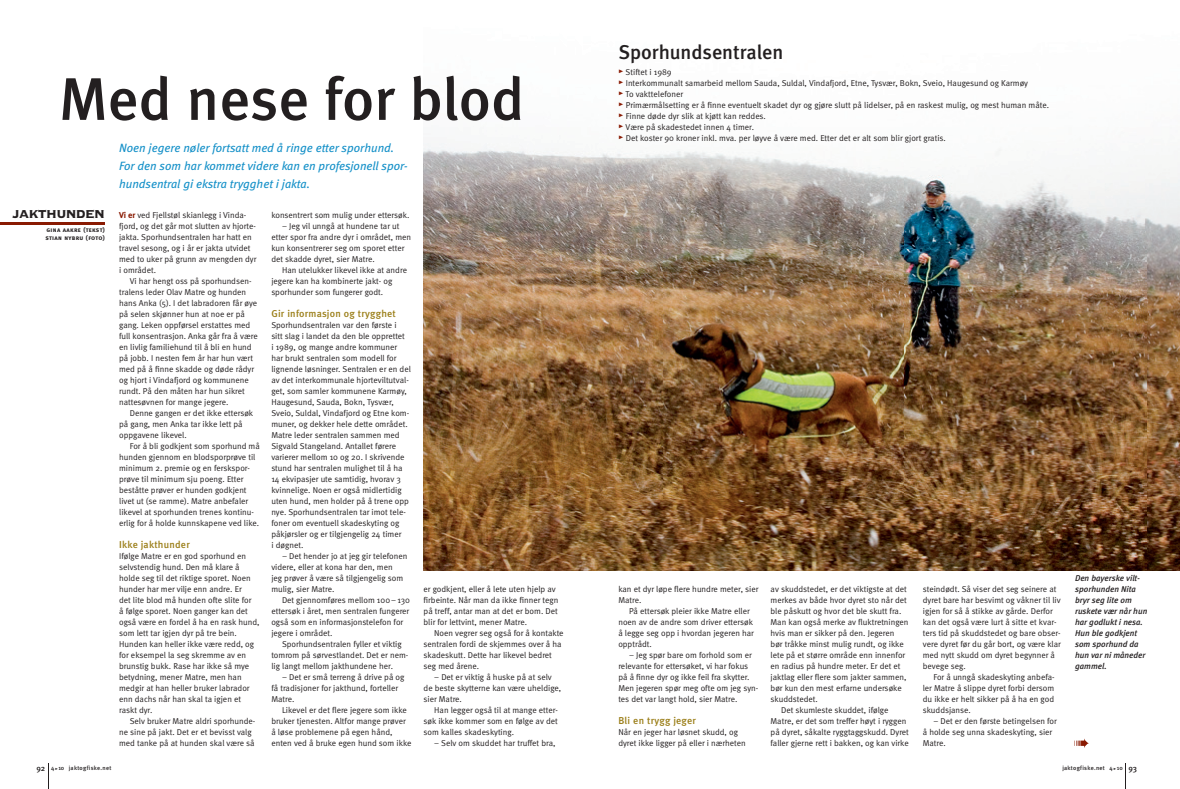
<style>
.page{position:relative;width:1180px;height:789px;background:#fff}
.page>*{position:absolute;margin:0;border:0;box-sizing:border-box;transform-origin:0 0}
.t1{font:500 60px "Meta";color:#231f20}
.t2{font:500 20px "Meta";color:#231f20}
.t3{font:18px "Copperplate Gothic Std 33 BC";letter-spacing:-.05em;color:#231f20;scale:.9 1}
.t4{font:italic 12px/18px "Meta";color:#1490c8}
.t5{font:500 10px "Meta";letter-spacing:.025em;color:#9a7d16}
.t6{font:8.5px/11px "Meta Normal";color:#231f20}
.t7{font:italic 500 8.5px/11px "Meta";color:#231f20}
.t8{font:6.5px/8px "Meta Bold Caps";letter-spacing:.05em;color:#231f20}
.t9{font:500 6px "Meta";letter-spacing:.05em;color:#231f20}
.s1{font-family:"Meta";font-weight:700;color:#891a02}
.s2{font-style:italic}
.s3{font-family:"Meta Bold Expert";font-size:10.5px;color:#891a02}
.s4{font-size:8px}
.s5{font-family:"Meta Bold Expert";font-weight:400}
</style>
<div class="page">
<svg style="left:48px;top:763px;width:1px;height:25px"></svg>
<svg style="left:1125px;top:763px;width:1px;height:25px"></svg>
<hr style="left:0;top:221px;width:105px;height:3px;background:#891a02">
<svg style="left:1074px;top:738px;width:14px;height:9px"></svg>
<img style="left:423px;top:143px;width:756px;height:427px">
<h1 class="t1" style="left:59px;top:64px;width:467px">Med nese for blod</h1>
<h3 class="t3" style="left:12px;top:204px;width:104px">jakthunden</h3>
<p class="t8" style="left:45px;top:225px;width:61px">gina aakre (tekst) stian nybru (foto)</p>
<h3 class="t4" style="left:119px;top:139px;width:290px">Noen jegere nøler fortsatt med å ringe etter sporhund.<br>For den som har kommet videre kan en profesjonell spor&shy;hundsentral gi ekstra trygghet i jakta.</h3>
<p class="t6" style="left:119px;top:209px;width:139px"><span class="s1">Vi er</span> ved Fjellstøl skianlegg i Vinda&shy;fjord, og det går mot slutten av hjorte&shy;jakta. Sporhundsentralen har hatt en travel sesong, og i år er jakta utvidet med to uker på grunn av mengden dyr i området.</p>
<p class="t6" style="left:119px;top:275px;width:140px;text-indent:11px">Vi har hengt oss på sporhundsen&shy;tralens leder Olav Matre og hunden hans Anka (5). I det labradoren får øye på selen skjønner hun at noe er på gang. Leken oppførsel erstattes med full konsentrasjon. Anka går fra å være en livlig familiehund til å bli en hund på jobb. I nesten fem år har hun vært med på å finne skadde og døde rådyr og hjort i Vindafjord og kommunene rundt. På den måten har hun sikret nattesøvnen for mange jegere.</p>
<p class="t6" style="left:119px;top:407px;width:136px;text-indent:11px">Denne gangen er det ikke ettersøk på gang, men Anka tar ikke lett på oppgavene likevel.</p>
<p class="t6" style="left:119px;top:440px;width:142px;text-indent:11px">For å bli godkjent som sporhund må hunden gjennom en blodsporprøve til minimum 2. premie og en ferskspor&shy;prøve til minimum sju poeng. Etter beståtte prøver er hunden godkjent livet ut (se ramme). Matre anbefaler likevel at sporhunden trenes kontinu&shy;erlig for å holde kunnskapene ved like.</p>
<p class="t5" style="left:119px;top:538px;width:72px">Ikke jakthunder</p>
<p class="t6" style="left:119px;top:550px;width:142px">Ifølge Matre er en god sporhund en selvstendig hund. Den må klare å holde seg til det riktige sporet. Noen hunder har mer vilje enn andre. Er<br>det lite blod må hunden ofte slite for<br>å følge sporet. Noen ganger kan det også være en fordel å ha en rask hund, som lett tar igjen dyr på tre bein.<br>Hunden kan heller ikke være redd, og for eksempel la seg skremme av en brunstig bukk. Rase har ikke så mye betydning, mener Matre, men han medgir at han heller bruker labrador enn dachs når han skal ta igjen et raskt dyr.</p>
<p class="t6" style="left:119px;top:715px;width:138px;text-indent:11px">Selv bruker Matre aldri sporhunde&shy;ne sine på jakt. Det er et bevisst valg med tanke på at hunden skal være så</p>
<p class="t6" style="left:271px;top:209px;width:140px">konsentrert som mulig under ettersøk.</p>
<p class="t6" style="left:271px;top:220px;width:141px;text-indent:11px">– Jeg vil unngå at hundene tar ut etter spor fra andre dyr i området, men kun konsentrerer seg om sporet etter det skadde dyret, sier Matre.</p>
<p class="t6" style="left:271px;top:264px;width:137px;text-indent:11px">Han utelukker likevel ikke at andre jegere kan ha kombinerte jakt- og sporhunder som fungerer godt.</p>
<p class="t5" style="left:271px;top:307px;width:126px">Gir informasjon og trygghet</p>
<p class="t6" style="left:271px;top:319px;width:141px">Sporhundsentralen var den første i<br>sitt slag i landet da den ble opprettet<br>i 1989, og mange andre kommuner<br>har brukt sentralen som modell for lignende løsninger. Sentralen er en del av det interkommunale hjorteviltutval&shy;get, som samler kommunene Karmøy, Haugesund, Sauda, Bokn, Tysvær, Sveio, Suldal, Vindafjord og Etne kom&shy;muner, og dekker hele dette området.<br>Matre leder sentralen sammen med Sigvald Stangeland. Antallet førere varierer mellom 10 og 20. I skrivende stund har sentralen mulighet til å ha 14 ekvipasjer ute samtidig, hvorav 3 kvinnelige. Noen er også midlertidig uten hund, men holder på å trene opp nye. Sporhundsentralen tar imot tele&shy;foner om eventuell skadeskyting og påkjørsler og er tilgjengelig 24 timer<br>i døgnet.</p>
<p class="t6" style="left:271px;top:550px;width:137px;text-indent:11px"><span class="s2">–</span> Det hender jo at jeg gir telefonen videre, eller at kona har den, men<br>jeg prøver å være så tilgjengelig som mulig, sier Matre.</p>
<p class="t6" style="left:271px;top:594px;width:140px;text-indent:11px">Det gjennomføres mellom 100 – 130 ettersøk i året, men sentralen fungerer også som en informasjonstelefon for jegere i området.</p>
<p class="t6" style="left:271px;top:638px;width:138px;text-indent:11px">Sporhundsentralen fyller et viktig tomrom på sørvestlandet. Det er nem&shy;lig langt mellom jakthundene her.</p>
<p class="t6" style="left:271px;top:671px;width:134px;text-indent:11px">– Det er små terreng å drive på og få tradisjoner for jakthund, forteller<br>Matre.</p>
<p class="t6" style="left:271px;top:704px;width:142px;text-indent:11px">Likevel er det flere jegere som ikke bruker tjenesten. Altfor mange prøver å løse problemene på egen hånd, enten ved å bruke egen hund som ikke</p>
<p class="t6" style="left:423px;top:583px;width:136px">er godkjent, eller å lete uten hjelp av firbeinte. Når man da ikke finner tegn på treff, antar man at det er bom. Det blir for lettvint, mener Matre.</p>
<p class="t6" style="left:423px;top:627px;width:141px;text-indent:11px">Noen vegrer seg også for å kontakte sentralen fordi de skjemmes over å ha skadeskutt. Dette har likevel bedret seg med årene.</p>
<p class="t6" style="left:423px;top:671px;width:139px;text-indent:11px">– Det er viktig å huske på at selv de beste skytterne kan være uheldige, sier Matre.</p>
<p class="t6" style="left:423px;top:704px;width:136px;text-align:justify;text-indent:11px">Han legger også til at mange etter&shy;søk ikke kommer som en følge av det som kalles skadeskyting.</p>
<p class="t6" style="left:434px;top:737px;width:123px">– Selv om skuddet har truffet bra,</p>
<h2 class="t2" style="left:618px;top:40px;width:166px">Sporhundsentralen</h2>
<p class="t6" style="left:618px;top:66px;width:432px"><span class="s3">t</span> Stiftet i 1989<br><span class="s3">t</span> Interkommunalt samarbeid mellom Sauda, Suldal, Vindafjord, Etne, Tysvær, Bokn, Sveio, Haugesund og Karmøy<br><span class="s3">t</span> To vakttelefoner<br><span class="s3">t</span> Primærmålsetting er å finne eventuelt skadet dyr og gjøre slutt på lidelser, på en raskest mulig, og mest human måte. <span class="s3">t</span> Finne døde dyr slik at kjøtt kan reddes.<br><span class="s3">t</span> Være på skadestedet innen 4 timer.</p>
<p class="t6" style="left:618px;top:132px;width:329px"><span class="s3">t</span> Det koster 90 kroner inkl. mva. per løyve å være med. Etter det er alt som blir gjort gratis.</p>
<p class="t6" style="left:618px;top:583px;width:142px">kan et dyr løpe flere hundre meter, sier<br>Matre.</p>
<p class="t6" style="left:618px;top:605px;width:137px;text-indent:11px">På ettersøk pleier ikke Matre eller noen av de andre som driver ettersøk å legge seg opp i hvordan jegeren har opptrådt.</p>
<p class="t6" style="left:618px;top:649px;width:141px;text-indent:11px">– Jeg spør bare om forhold som er relevante for ettersøket, vi har fokus på å finne dyr og ikke feil fra skytter.<br>Men jegeren spør meg ofte om jeg syn&shy;tes det var langt hold, sier Matre.</p>
<p class="t5" style="left:618px;top:714px;width:79px">Bli en trygg jeger</p>
<p class="t6" style="left:618px;top:726px;width:129px">Når en jeger har løsnet skudd, og dyret ikke ligger på eller i nærheten</p>
<p class="t6" style="left:770px;top:583px;width:138px">av skuddstedet, er det viktigste at det</p>
<p class="t6" style="left:770px;top:594px;width:138px">merkes av både hvor dyret sto når det</p>
<p class="t6" style="left:770px;top:605px;width:132px">ble påskutt og hvor det ble skutt fra.</p>
<p class="t6" style="left:770px;top:616px;width:139px">Man kan også merke av fluktretningen</p>
<p class="t6" style="left:770px;top:627px;width:125px">hvis man er sikker på den. Jegeren</p>
<p class="t6" style="left:770px;top:638px;width:135px">bør tråkke minst mulig rundt, og ikke</p>
<p class="t6" style="left:770px;top:649px;width:136px">lete på et større område enn innenfor</p>
<p class="t6" style="left:770px;top:660px;width:131px">en radius på hundre meter. Er det et</p>
<p class="t6" style="left:770px;top:671px;width:137px">jaktlag eller flere som jakter sammen,</p>
<p class="t6" style="left:770px;top:682px;width:133px">bør kun den mest erfarne undersøke</p>
<p class="t6" style="left:770px;top:693px;width:49px">skuddstedet.</p>
<p class="t6" style="left:781px;top:704px;width:109px">Det skumleste skuddet, ifølge</p>
<p class="t6" style="left:770px;top:715px;width:137px">Matre, er det som treffer høyt i ryggen</p>
<p class="t6" style="left:770px;top:726px;width:140px">på dyret, såkalte ryggtaggskudd. Dyret</p>
<p class="t6" style="left:770px;top:737px;width:140px">faller gjerne rett i bakken, og kan virke</p>
<p class="t6" style="left:922px;top:583px;width:139px">steindødt. Så viser det seg seinere at dyret bare har besvimt og våkner til liv igjen for så å stikke av gårde. Derfor kan det også være lurt å sitte et kvar&shy;ters tid på skuddstedet og bare obser&shy;vere dyret før du går bort, og være klar med nytt skudd om dyret begynner å bevege seg.</p>
<p class="t6" style="left:922px;top:671px;width:133px;text-align:justify;text-indent:11px">For å unngå skadeskyting anbefa&shy;ler Matre å slippe dyret forbi dersom du ikke er helt sikker på å ha en god skuddsjanse.</p>
<p class="t6" style="left:922px;top:715px;width:135px;text-indent:11px">– Det er den første betingelsen for å holde seg unna skadeskyting, sier<br>Matre.</p>
<p class="t7" style="left:1074px;top:572px;width:74px">Den bayerske vilt&shy;sporhunden Nita bryr seg lite om ruskete vær når hun har godlukt i nesa.<br>Hun ble godkjent som sporhund da hun var ni måneder gammel.</p>
<p class="t9" style="left:37px;top:764px;width:76px"><span class="s4">92</span> 4 <span class="s5">t</span>10 jaktogfiske.net</p>
<p class="t9" style="left:1062px;top:764px;width:76px">jaktogfiske.net 4 <span class="s5">t</span>10 <span class="s4">93</span></p>
</div>
